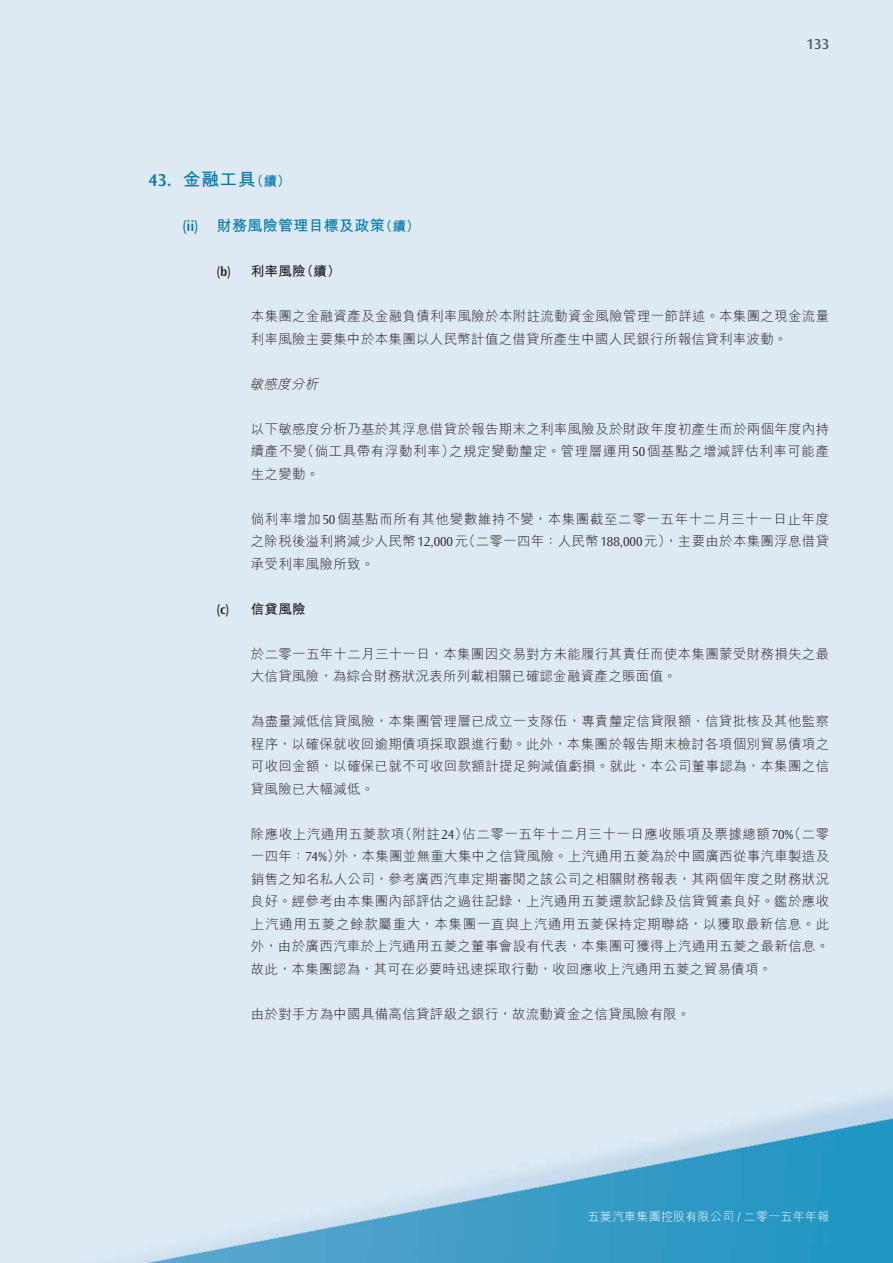
<style>
.page{position:relative;width:893px;height:1263px;background:#dde9f3}
.page>*{position:absolute;margin:0;border:0;box-sizing:border-box;transform-origin:0 0}
.t1{font:18px "M Hei HK Bold B5 pc H";color:#0078ae}
.t2{font:15px "M Hei HK Bold B5 pc H";letter-spacing:.02em;color:#0078ae}
.t3{font:600 15px "Ocean Sans Std";color:#58595b}
.t4{font:13.5px/22.5px "M Hei HK Light B5 pc H";letter-spacing:.02em;color:#231f20;text-align:justify}
.t5{font:13.5px "M Hei HK Bold B5 pc H";letter-spacing:.02em;color:#231f20}
.t6{font:italic 13.5px "M Hei HK Light B5 pc H";color:#231f20}
.t7{font:12px "M Hei HK Light B5 pc H";letter-spacing:.02em;color:#fff}
.s1{font-family:"Ocean Sans Std";font-weight:600}
.s2{font-size:13.5px}
.s3{font-family:"Ocean Sans Std";font-weight:300}
</style>
<div class="page">
<p class="t3" style="left:806px;top:35px;width:24px">133</p>
<h1 class="t1" style="left:149px;top:173px;width:143px"><span class="s1">43.</span> 金融工具<span class="s2">（續）</span></h1>
<p class="t2" style="left:183px;top:220px;width:238px"><span class="s1">(ii)</span> 財務風險管理目標及政策<span class="s2">（續）</span></p>
<p class="t5" style="left:217px;top:266px;width:125px"><span class="s1">(b)</span> 利率風險（續）</p>
<p class="t4" style="left:251px;top:307px;width:580px">本集團之金融資產及金融負債利率風險於本附註流動資金風險管理一節詳述。本集團之現金流量利率風險主要集中於本集團以人民幣計值之借貸所產生中國人民銀行所報信貸利率波動。</p>
<p class="t6" style="left:250px;top:379px;width:73px">敏感度分析</p>
<p class="t4" style="left:251px;top:419px;width:580px">以下敏感度分析乃基於其浮息借貸於報告期末之利率風險及於財政年度初產生而於兩個年度內持續產不變（倘工具帶有浮動利率）之規定變動釐定。管理層運用<span class="s3">50</span>個基點之增減評估利率可能產生之變動。</p>
<p class="t4" style="left:251px;top:509px;width:580px">倘利率增加<span class="s3">50</span>個基點而所有其他變數維持不變，本集團截至二零一五年十二月三十一日止年度之除稅後溢利將減少人民幣<span class="s3">12,000</span>元（二零一四年：人民幣<span class="s3">188,000</span>元），主要由於本集團浮息借貸承受利率風險所致。</p>
<p class="t5" style="left:217px;top:604px;width:90px"><span class="s1">(c)</span> 信貸風險</p>
<p class="t4" style="left:251px;top:644px;width:580px">於二零一五年十二月三十一日，本集團因交易對方未能履行其責任而使本集團蒙受財務損失之最大信貸風險，為綜合財務狀況表所列載相關已確認金融資產之賬面值。</p>
<p class="t4" style="left:251px;top:712px;width:580px">為盡量減低信貸風險，本集團管理層已成立一支隊伍，專責釐定信貸限額、信貸批核及其他監察程序，以確保就收回逾期債項採取跟進行動。此外，本集團於報告期末檢討各項個別貿易債項之可收回金額，以確保已就不可收回款額計提足夠減值虧損。就此，本公司董事認為，本集團之信貸風險已大幅減低。</p>
<p class="t4" style="left:251px;top:824px;width:580px">除應收上汽通用五菱款項（附註<span class="s3">24</span>）佔二零一五年十二月三十一日應收賬項及票據總額<span class="s3">70%</span>（二零一四年：<span class="s3">74%</span>）外，本集團並無重大集中之信貸風險。上汽通用五菱為於中國廣西從事汽車製造及銷售之知名私人公司，參考廣西汽車定期審閱之該公司之相關財務報表，其兩個年度之財務狀況良好。經參考由本集團內部評估之過往記錄，上汽通用五菱還款記錄及信貸質素良好。鑑於應收上汽通用五菱之餘款屬重大，本集團一直與上汽通用五菱保持定期聯絡，以獲取最新信息。此外，由於廣西汽車於上汽通用五菱之董事會設有代表，本集團可獲得上汽通用五菱之最新信息。故此，本集團認為，其可在必要時迅速採取行動，收回應收上汽通用五菱之貿易債項。</p>
<p class="t4" style="left:251px;top:1004px;width:441px">由於對手方為中國具備高信貸評級之銀行，故流動資金之信貸風險有限。</p>
<p class="t7" style="left:588px;top:1211px;width:243px">五菱汽車集團控股有限公司 <span class="s3">/</span> 二零一五年年報</p>
</div>
